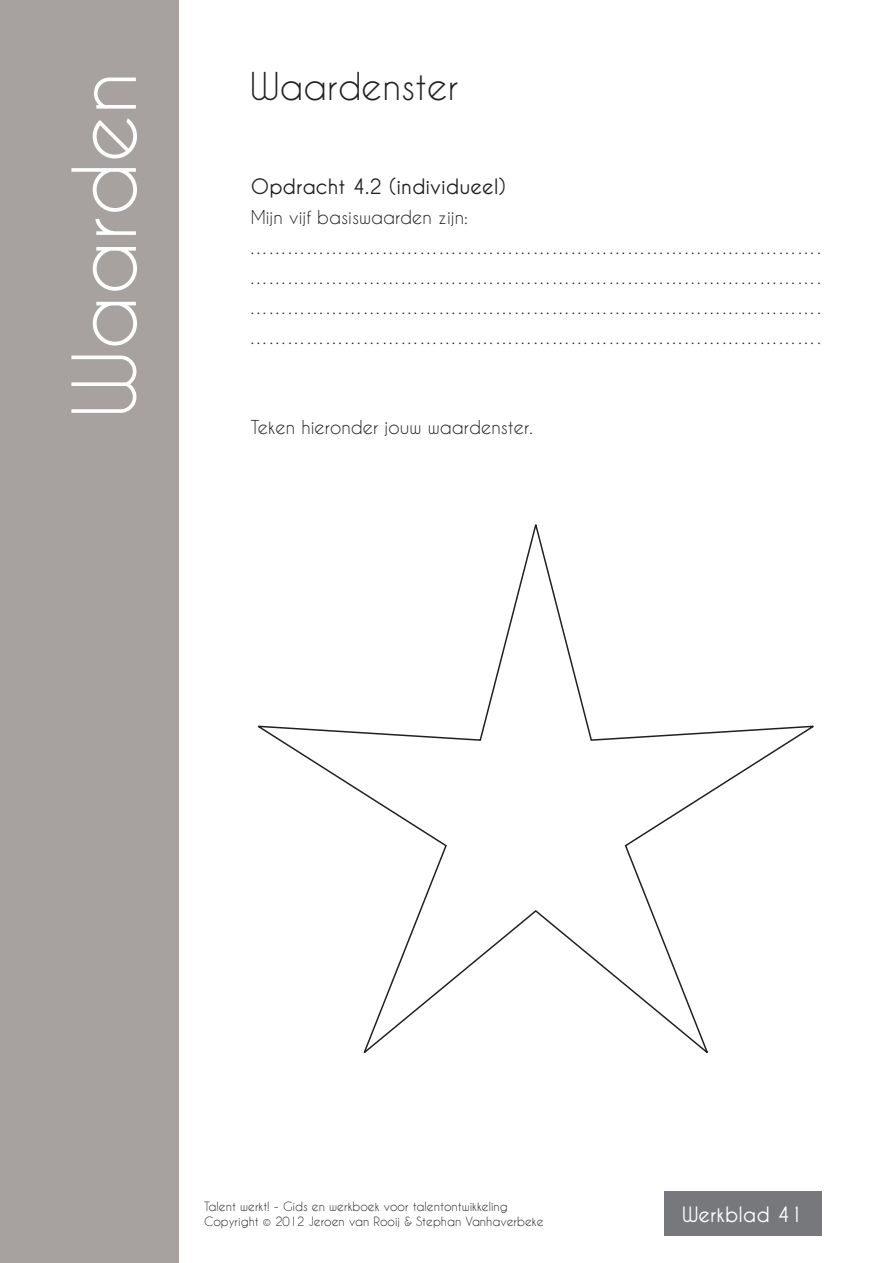
<style>
.page{position:relative;width:893px;height:1263px;background:#fff}
.page>*{position:absolute;margin:0;border:0;box-sizing:border-box;transform-origin:0 0}
.t1{font:82.5px "Caviar Dreams";color:#fff}
.t2{font:36px "Caviar Dreams";color:#231f20}
.t3{font:700 21px "Caviar Dreams";color:#231f20}
.t4{font:700 21px "Caviar Dreams";color:#fff}
.t5{font:18px/30px "Caviar Dreams";color:#231f20}
.t6{font:12px/14.4px "Caviar Dreams";color:#231f20}
</style>
<div class="page">
<div style="left:0;top:0;width:179px;height:1263px;background:#a7a2a0"></div>
<div style="left:664px;top:1191px;width:157px;height:45px;background:#76787b"></div>
<svg style="left:258px;top:524px;width:556px;height:529px"></svg>
<h1 class="t1" style="left:60px;top:418px;width:348px;rotate:-90deg">Waarden</h1>
<h2 class="t2" style="left:250px;top:66px;width:210px">Waardenster</h2>
<p class="t3" style="left:251px;top:175px;width:256px">Opdracht 4.2 (individueel)</p>
<p class="t5" style="left:251px;top:202px;width:571px">Mijn vijf basiswaarden zijn: ………………………………………………………………………………. ………………………………………………………………………………. ………………………………………………………………………………. ……………………………………………………………………………….</p>
<p class="t5" style="left:251px;top:412px;width:283px">Teken hieronder jouw waardenster.</p>
<p class="t6" style="left:204px;top:1200px;width:341px">Talent werkt! - Gids en werkboek voor talentontwikkeling<br>Copyright © 2012 Jeroen van Rooij &amp; Stephan Vanhaverbeke</p>
<p class="t4" style="left:682px;top:1202px;width:123px">Werkblad 41</p>
</div>
